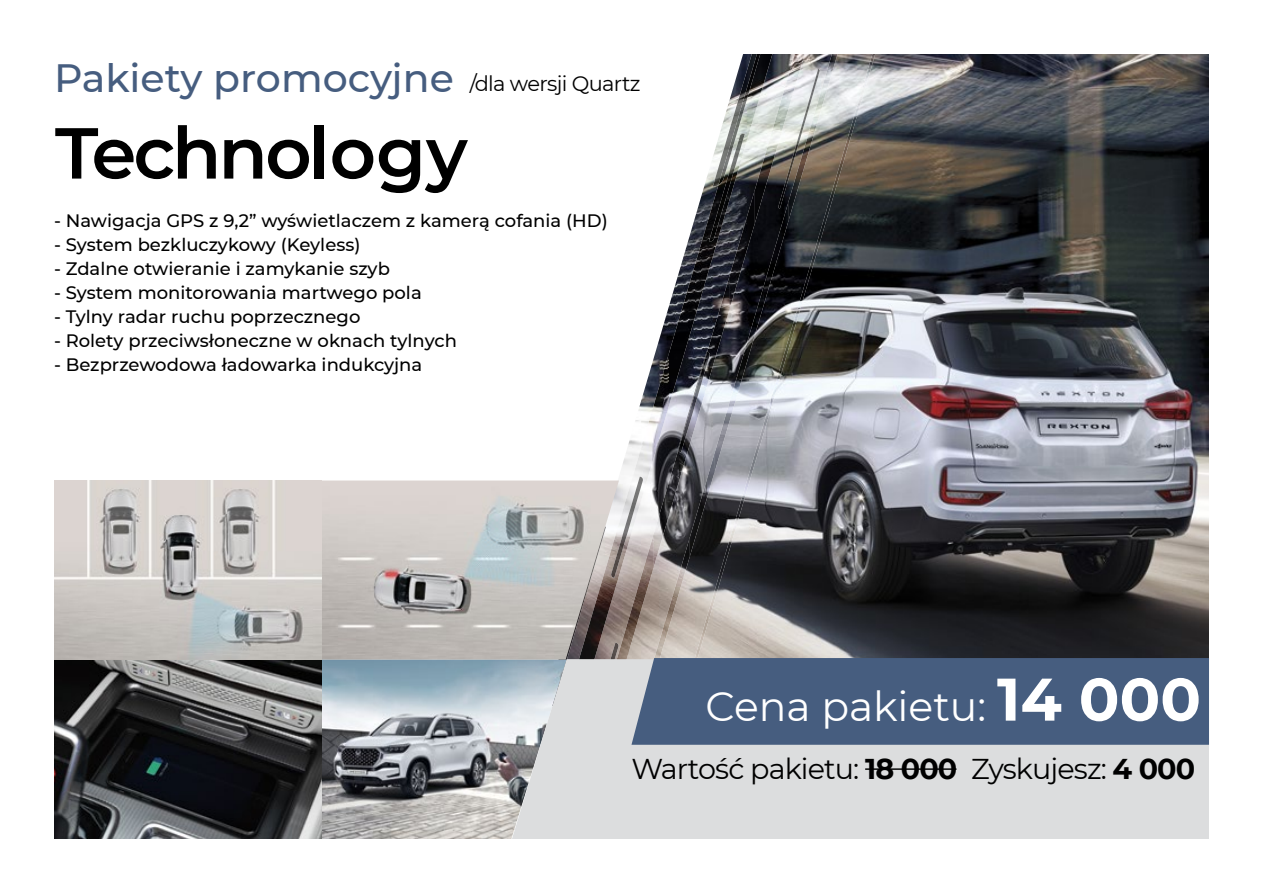
<style>
.page{position:relative;width:1263px;height:893px;background:#fff}
.page>*{position:absolute;margin:0;border:0;box-sizing:border-box;transform-origin:0 0}
.t1{font:600 72px "Montserrat";letter-spacing:-.04em;color:#000}
.t2{font:40.95px "Montserrat";color:#fff}
.t3{font:500 39.45px "Montserrat";color:#465d7f}
.t4{font:28.65px "Montserrat";letter-spacing:-.03em;color:#000}
.t5{font:21px "Montserrat";letter-spacing:-.03em;color:#000}
.t6{font:500 18px "Montserrat";color:#000}
.s1{font-weight:700;font-size:60px}
.s2{font-weight:700}
</style>
<div class="page">
<img style="left:619px;top:54px;width:590px;height:605px">
<img style="left:760px;top:54px;width:12px;height:50px">
<img style="left:695px;top:183px;width:26px;height:135px">
<img style="left:669px;top:264px;width:26px;height:143px">
<img style="left:643px;top:353px;width:26px;height:142px">
<img style="left:619px;top:441px;width:24px;height:142px">
<img style="left:780px;top:54px;width:25px;height:15px">
<img style="left:754px;top:104px;width:24px;height:121px">
<img style="left:729px;top:190px;width:26px;height:121px">
<img style="left:704px;top:276px;width:25px;height:121px">
<img style="left:679px;top:452px;width:25px;height:30px">
<img style="left:653px;top:451px;width:26px;height:117px">
<img style="left:628px;top:534px;width:26px;height:121px">
<img style="left:619px;top:620px;width:9px;height:39px">
<img style="left:813px;top:54px;width:24px;height:83px">
<img style="left:789px;top:209px;width:24px;height:12px">
<img style="left:763px;top:201px;width:26px;height:105px">
<img style="left:739px;top:285px;width:25px;height:105px">
<img style="left:714px;top:369px;width:25px;height:105px">
<img style="left:689px;top:453px;width:25px;height:105px">
<img style="left:665px;top:538px;width:25px;height:104px">
<img style="left:640px;top:622px;width:25px;height:36px">
<img style="left:847px;top:54px;width:28px;height:94px">
<img style="left:820px;top:137px;width:28px;height:105px">
<img style="left:792px;top:232px;width:28px;height:105px">
<img style="left:764px;top:327px;width:28px;height:105px">
<img style="left:736px;top:422px;width:28px;height:105px">
<img style="left:708px;top:517px;width:28px;height:105px">
<img style="left:681px;top:611px;width:28px;height:47px">
<img style="left:678px;top:352px;width:32px;height:100px">
<img style="left:778px;top:69px;width:42px;height:140px">
<img style="left:713px;top:54px;width:44px;height:133px">
<img style="left:718px;top:54px;width:42px;height:131px">
<img style="left:709px;top:134px;width:36px;height:107px">
<img style="left:619px;top:477px;width:24px;height:101px">
<img style="left:321px;top:480px;width:298px;height:180px">
<img style="left:54px;top:660px;width:458px;height:179px">
<div style="left:512px;top:659px;width:697px;height:180px;background:#dcddde"></div>
<svg style="left:54px;top:480px;width:267px;height:180px;background:#c7c4c1"></svg>
<div style="left:631px;top:658px;width:578px;height:87px;background:#465d7f"></div>
<hr style="left:865px;top:768px;width:91px;height:2px;background:#000">
<h3 class="t3" style="left:54px;top:51px;width:401px">Pakiety promocyjne</h3>
<p class="t5" style="left:470px;top:69px;width:172px">/dla wersji Quartz</p>
<h1 class="t1" style="left:55px;top:102px;width:414px">Technology</h1>
<p class="t6" style="left:54px;top:208px;width:555px">- Nawigacja GPS z 9,2” wyświetlaczem z kamerą cofania (HD)</p>
<p class="t6" style="left:54px;top:232px;width:308px">- System bezkluczykowy (Keyless)</p>
<p class="t6" style="left:54px;top:256px;width:337px">- Zdalne otwieranie i zamykanie szyb</p>
<p class="t6" style="left:54px;top:280px;width:369px">- System monitorowania martwego pola</p>
<p class="t6" style="left:54px;top:304px;width:308px">- Tylny radar ruchu poprzecznego</p>
<p class="t6" style="left:54px;top:328px;width:404px">- Rolety przeciwsłoneczne w oknach tylnych</p>
<p class="t6" style="left:54px;top:352px;width:370px">- Bezprzewodowa ładowarka indukcyjna</p>
<h2 class="t2" style="left:705px;top:678px;width:497px">Cena pakietu: <span class="s1">14 000</span></h2>
<h3 class="t4" style="left:631px;top:749px;width:565px">Wartość pakietu: <span class="s2">18 000</span> Zyskujesz: <span class="s2">4 000</span></h3>
</div>
